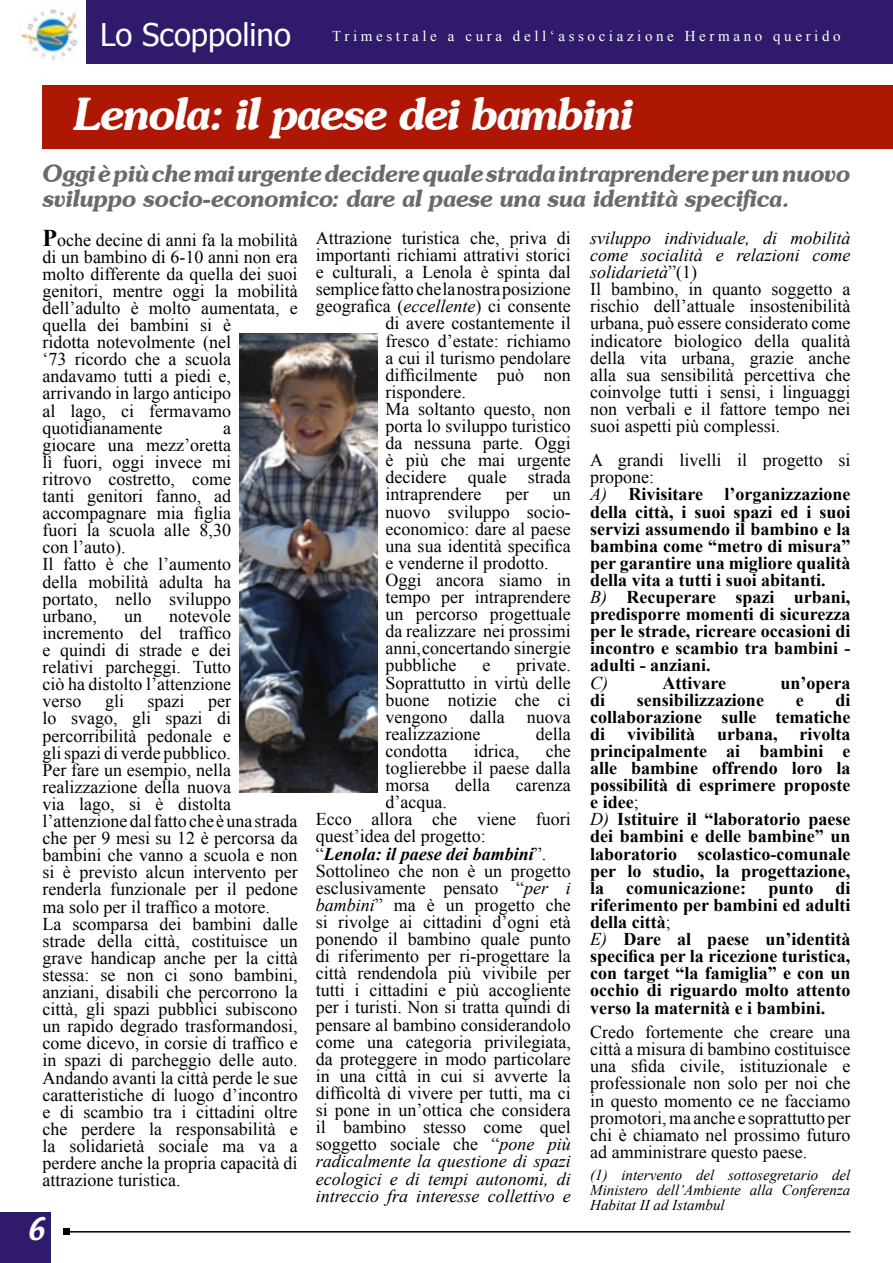
<style>
.page{position:relative;width:893px;height:1263px;background:#fff}
.page>*{position:absolute;margin:0;border:0;box-sizing:border-box;transform-origin:0 0}
.t1{font:italic 600 45px "Souvenir IT Cby BT";letter-spacing:-.04em;color:#fff}
.t2{font:31.2px "Tahoma";color:#fff}
.t3{font:27px "Textile";color:#fff}
.t4{font:italic 600 24px/25.5px "Souvenir IT Cby BT";letter-spacing:-.02em;color:#6a6a6a}
.t5{font:18px/17.1px "Times New Roman";color:#000}
.t6{font:700 18px/17.1px "Times New Roman";color:#000}
.t7{font:italic 18px "Times New Roman";color:#000}
.t8{font:italic 15px/15px "Times New Roman";color:#000;text-align:justify}
.t9{font:15px "Times New Roman";letter-spacing:.24em;color:#fff}
.s1{font-weight:700;font-size:24px}
.s2{font-style:italic}
.s3{font-weight:700;font-style:italic}
.s4{font-weight:400}
.s5{font-weight:400;font-style:italic}
</style>
<div class="page">
<div style="left:85px;top:1px;width:807px;height:63px;background:#301a6c"></div>
<hr style="left:66px;top:1231px;width:784px;height:1px;background:#000">
<svg style="left:63px;top:1229px;width:6px;height:6px"></svg>
<img style="left:20px;top:8px;width:58px;height:52px">
<div style="left:0;top:1212px;width:51px;height:51px;background:#301a6c"></div>
<div style="left:43px;top:85px;width:850px;height:63px;background:#ae1704"></div>
<img style="left:240px;top:334px;width:137px;height:458px">
<h2 class="t2" style="left:100px;top:14px;width:192px">Lo Scoppolino</h2>
<p class="t9" style="left:332px;top:26px;width:510px">Trimestrale a cura dell‘associazione Hermano querido</p>
<h1 class="t1" style="left:73px;top:86px;width:562px">Lenola: il paese dei bambini</h1>
<h3 class="t4" style="left:43px;top:160px;width:809px">Oggi è più che mai urgente decidere quale strada intraprendere per un nuovo sviluppo socio-economico: dare al paese una sua identità specifica.</h3>
<p class="t5" style="left:43px;top:231px;width:257px"><span class="s1">P</span>oche decine di anni fa la mobilità di un bambino di 6-10 anni non era molto differente da quella dei suoi genitori, mentre oggi la mobilità dell’adulto è molto aumentata, e quella dei bambini si è<br>ridotta notevolmente (nel<br>‘73 ricordo che a scuola andavamo tutti a piedi e, arrivando in largo anticipo<br>al lago, ci fermavamo quotidianamente</p>
<p class="t5" style="left:43px;top:419px;width:190px;text-indent:181px">a giocare una mezz’oretta lì fuori, oggi invece mi ritrovo costretto, come tanti genitori fanno, ad accompagnare mia figlia fuori la scuola alle 8,30 con l’auto).<br>Il fatto è che l’aumento della mobilità adulta ha portato, nello sviluppo urbano,</p>
<p class="t5" style="left:43px;top:607px;width:190px;text-align:justify;text-indent:127px">notevole incremento del traffico e quindi di strade e dei relativi parcheggi. Tutto ciò ha distolto l’attenzione verso</p>
<p class="t5" style="left:124px;top:607px;width:19px">un</p>
<p class="t5" style="left:105px;top:692px;width:21px">gli</p>
<p class="t5" style="left:148px;top:692px;width:38px">spazi</p>
<p class="t5" style="left:43px;top:692px;width:257px;text-indent:166px">per<br>lo svago, gli spazi di percorribilità pedonale e<br>gli spazi di verde pubblico.<br>Per fare un esempio, nella realizzazione della nuova<br>via lago, si è distolta l’attenzione dal fatto che è una strada che per 9 mesi su 12 è percorsa da bambini che vanno a scuola e non si è previsto alcun intervento per renderla funzionale per il pedone ma solo per il traffico a motore.<br>La scomparsa dei bambini dalle strade della città, costituisce un grave handicap anche per la città stessa: se non ci sono bambini, anziani, disabili che percorrono la città, gli spazi pubblici subiscono un rapido degrado trasformandosi, come dicevo, in corsie di traffico e in spazi di parcheggio delle auto.<br>Andando avanti la città perde le sue caratteristiche di luogo d’incontro e di scambio tra i cittadini oltre che perdere la responsabilità e la solidarietà sociale ma va a perdere anche la propria capacità di attrazione turistica.</p>
<h3 class="t3" style="left:27px;top:1210px;width:20px">6</h3>
<p class="t5" style="left:316px;top:229px;width:257px">Attrazione turistica che, priva di</p>
<p class="t5" style="left:316px;top:246px;width:257px">importanti richiami attrativi storici</p>
<p class="t5" style="left:316px;top:263px;width:257px">e culturali, a Lenola è spinta dal</p>
<p class="t5" style="left:316px;top:280px;width:257px">semplicefatto che la nostraposizione</p>
<p class="t5" style="left:316px;top:297px;width:257px">geografica (<span class="s2">eccellente</span>) ci consente</p>
<p class="t5" style="left:386px;top:315px;width:187px">di avere costantemente il</p>
<p class="t5" style="left:386px;top:332px;width:187px">fresco d’estate: richiamo</p>
<p class="t5" style="left:386px;top:349px;width:187px">a cui il turismo pendolare</p>
<p class="t5" style="left:386px;top:366px;width:187px">difficilmente può non</p>
<p class="t5" style="left:386px;top:383px;width:82px">rispondere.</p>
<p class="t5" style="left:386px;top:400px;width:187px">Ma soltanto questo, non</p>
<p class="t5" style="left:386px;top:417px;width:187px">porta lo sviluppo turistico</p>
<p class="t5" style="left:386px;top:434px;width:187px">da nessuna parte. Oggi</p>
<p class="t5" style="left:386px;top:451px;width:187px">è più che mai urgente</p>
<p class="t5" style="left:386px;top:468px;width:187px">decidere quale strada</p>
<p class="t5" style="left:386px;top:486px;width:97px">intraprendere</p>
<p class="t5" style="left:506px;top:486px;width:24px">per</p>
<p class="t5" style="left:386px;top:486px;width:187px;text-indent:167px">un nuovo sviluppo socio&shy;economico: dare al paese una sua identità specifica e venderne il prodotto.<br>Oggi ancora siamo in tempo per intraprendere un percorso progettuale da realizzare nei prossimi anni,concertando sinergie pubbliche</p>
<p class="t5" style="left:386px;top:657px;width:187px;text-align:justify;text-indent:131px">private.<br>Soprattutto in virtù delle buone notizie che ci vengono dalla nuova realizzazione</p>
<p class="t5" style="left:482px;top:657px;width:9px">e</p>
<p class="t5" style="left:536px;top:725px;width:36px">della</p>
<p class="t5" style="left:386px;top:742px;width:187px;text-align:justify;text-indent:160px">che toglierebbe il paese dalla morsa</p>
<p class="t5" style="left:386px;top:742px;width:63px">condotta</p>
<p class="t5" style="left:474px;top:742px;width:47px">idrica,</p>
<p class="t5" style="left:455px;top:776px;width:36px">della</p>
<p class="t5" style="left:516px;top:776px;width:56px">carenza</p>
<p class="t5" style="left:316px;top:793px;width:257px;text-indent:70px">d’acqua.<br>Ecco allora che viene fuori quest’idea del progetto:<br>“<span class="s3">Lenola: il paese dei bambini</span>”.<br>Sottolineo che non è un progetto esclusivamente pensato “<span class="s2">per i bambini</span>” ma è un progetto che si rivolge ai cittadini d’ogni età ponendo il bambino quale punto di riferimento per ri-progettare la città rendendola più vivibile per tutti i cittadini e più accogliente per i turisti. Non si tratta quindi di pensare al bambino considerandolo come una categoria privilegiata, da proteggere in modo particolare in una città in cui si avverte la difficoltà di vivere per tutti, ma ci si pone in un’ottica che considera il bambino stesso come quel soggetto sociale che “<span class="s2">pone più radicalmente la questione di spazi ecologici e di tempi autonomi, di intreccio fra interesse collettivo e</span></p>
<p class="t5" style="left:590px;top:229px;width:262px"><span class="s2">sviluppo individuale, di mobilità come socialità e relazioni come solidarietà</span>”(1)<br>Il bambino, in quanto soggetto a rischio dell’attuale insostenibilità urbana, può essere considerato come indicatore biologico della qualità della vita urbana, grazie anche alla sua sensibilità percettiva che coinvolge tutti i sensi, i linguaggi non verbali e il fattore tempo nei suoi aspetti più complessi.</p>
<p class="t6" style="left:590px;top:451px;width:262px"><span class="s4">A grandi livelli il progetto si propone:<br></span><span class="s5">A)</span> Rivisitare l’organizzazione della città, i suoi spazi ed i suoi servizi assumendo il bambino e la bambina come “metro di misura” per garantire una migliore qualità della vita a tutti i suoi abitanti.<br><span class="s5">B)</span> Recuperare spazi urbani, predisporre momenti di sicurezza per le strade, ricreare occasioni di incontro e scambio tra bambini - adulti - anziani.</p>
<p class="t7" style="left:590px;top:670px;width:19px">C)</p>
<p class="t6" style="left:662px;top:673px;width:65px">Attivare</p>
<p class="t6" style="left:780px;top:673px;width:72px">un’opera</p>
<p class="t6" style="left:590px;top:691px;width:17px">di</p>
<p class="t6" style="left:637px;top:691px;width:129px">sensibilizzazione</p>
<p class="t6" style="left:796px;top:691px;width:9px">e</p>
<p class="t6" style="left:590px;top:691px;width:262px;text-indent:245px">di collaborazione sulle tematiche di vivibilità urbana, rivolta principalmente ai bambini e alle bambine offrendo loro la possibilità di esprimere proposte e idee<span class="s4">;<br></span><span class="s5">D)</span> Istituire il “laboratorio paese dei bambini e delle bambine” un laboratorio scolastico-comunale per lo studio, la progettazione, la comunicazione: punto di riferimento per bambini ed adulti della città<span class="s4">;<br></span><span class="s5">E)</span> Dare al paese un’identità specifica per la ricezione turistica, con target “la famiglia” e con un occhio di riguardo molto attento verso la maternità e i bambini.</p>
<p class="t5" style="left:590px;top:1023px;width:262px;text-align:justify">Credo fortemente che creare una città a misura di bambino costituisce una sfida civile, istituzionale e professionale non solo per noi che in questo momento ce ne facciamo promotori, ma anche e soprattutto per chi è chiamato nel prossimo futuro ad amministrare questo paese.</p>
<p class="t8" style="left:590px;top:1167px;width:262px">(1) intervento del sottosegretario del Ministero dell’Ambiente alla Conferenza Habitat II ad Istambul</p>
</div>
